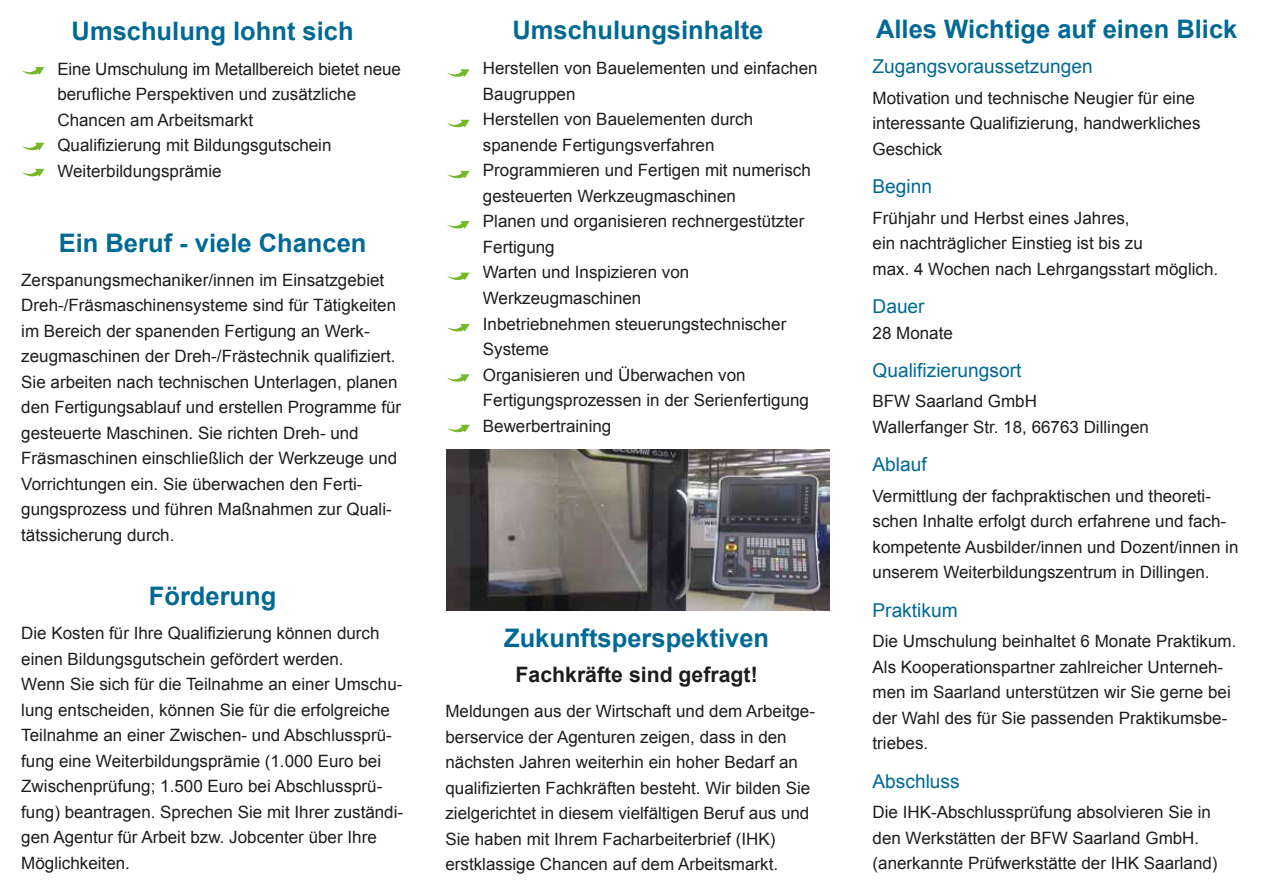
<style>
.page{position:relative;width:1263px;height:893px;background:#fff}
.page>*{position:absolute;margin:0;border:0;box-sizing:border-box;transform-origin:0 0}
.t1{font:700 25.5px "Arial";color:#006994}
.t2{font:700 21.3px "Arial";color:#1d1d1b}
.t3{font:19.2px "Arial";color:#006994}
.t4{font:16.95px/25.5px "Arial";color:#1d1d1b}
</style>
<div class="page">
<svg style="left:21px;top:67px;width:23px;height:8px"></svg>
<svg style="left:447px;top:69px;width:23px;height:8px"></svg>
<svg style="left:447px;top:120px;width:23px;height:8px"></svg>
<svg style="left:447px;top:171px;width:23px;height:8px"></svg>
<svg style="left:447px;top:221px;width:23px;height:8px"></svg>
<svg style="left:447px;top:273px;width:23px;height:8px"></svg>
<svg style="left:447px;top:324px;width:23px;height:8px"></svg>
<svg style="left:447px;top:374px;width:23px;height:8px"></svg>
<svg style="left:447px;top:425px;width:23px;height:8px"></svg>
<svg style="left:22px;top:143px;width:22px;height:8px"></svg>
<svg style="left:22px;top:169px;width:22px;height:8px"></svg>
<img style="left:447px;top:449px;width:382px;height:162px">
<h1 class="t1" style="left:72px;top:14px;width:284px">Umschulung lohnt sich</h1>
<h1 class="t1" style="left:512px;top:13px;width:252px">Umschulungsinhalte</h1>
<h1 class="t1" style="left:876px;top:12px;width:363px">Alles Wichtige auf einen Blick</h1>
<p class="t4" style="left:57px;top:56px;width:345px">Eine Umschulung im Metallbereich bietet neue berufliche Perspektiven und zusätzliche Chancen am Arbeitsmarkt<br>Qualifizierung mit Bildungsgutschein Weiterbildungsprämie</p>
<p class="t3" style="left:872px;top:54px;width:222px">Zugangsvoraussetzungen</p>
<p class="t4" style="left:483px;top:56px;width:336px">Herstellen von Bauelementen und einfachen<br>Baugruppen<br>Herstellen von Bauelementen durch spanende Fertigungsverfahren<br>Programmieren und Fertigen mit numerisch gesteuerten Werkzeugmaschinen<br>Planen und organisieren rechnergestützter<br>Fertigung<br>Warten und Inspizieren von<br>Werkzeugmaschinen<br>Inbetriebnehmen steuerungstechnischer<br>Systeme<br>Organisieren und Überwachen von<br>Fertigungsprozessen in der Serienfertigung<br>Bewerbertraining</p>
<p class="t4" style="left:872px;top:85px;width:329px">Motivation und technische Neugier für eine interessante Qualifizierung, handwerkliches<br>Geschick</p>
<p class="t3" style="left:872px;top:174px;width:61px">Beginn</p>
<p class="t4" style="left:872px;top:205px;width:347px">Frühjahr und Herbst eines Jahres,<br>ein nachträglicher Einstieg ist bis zu<br>max. 4 Wochen nach Lehrgangsstart möglich.</p>
<p class="t3" style="left:872px;top:294px;width:54px">Dauer</p>
<p class="t4" style="left:872px;top:320px;width:82px">28 Monate</p>
<p class="t3" style="left:872px;top:358px;width:150px">Qualifizierungsort</p>
<p class="t4" style="left:872px;top:389px;width:278px">BFW Saarland GmbH<br>Wallerfanger Str. 18, 66763 Dillingen</p>
<p class="t3" style="left:872px;top:452px;width:56px">Ablauf</p>
<p class="t4" style="left:872px;top:483px;width:367px">Vermittlung der fachpraktischen und theoreti&shy;schen Inhalte erfolgt durch erfahrene und fach&shy;kompetente Ausbilder/innen und Dozent/innen in unserem Weiterbildungszentrum in Dillingen.</p>
<p class="t3" style="left:872px;top:597px;width:87px">Praktikum</p>
<p class="t4" style="left:872px;top:629px;width:365px">Die Umschulung beinhaltet 6 Monate Praktikum.<br>Als Kooperationspartner zahlreicher Unterneh&shy;men im Saarland unterstützen wir Sie gerne bei der Wahl des für Sie passenden Praktikumsbe&shy;triebes.</p>
<p class="t3" style="left:872px;top:768px;width:89px">Abschluss</p>
<p class="t4" style="left:872px;top:800px;width:347px">Die IHK-Abschlussprüfung absolvieren Sie in den Werkstätten der BFW Saarland GmbH. (anerkannte Prüfwerkstätte der IHK Saarland)</p>
<h1 class="t1" style="left:59px;top:226px;width:309px">Ein Beruf - viele Chancen</h1>
<p class="t4" style="left:21px;top:267px;width:382px">Zerspanungsmechaniker/innen im Einsatzgebiet Dreh-/Fräsmaschinensysteme sind für Tätigkeiten im Bereich der spanenden Fertigung an Werk&shy;zeugmaschinen der Dreh-/Frästechnik qualifiziert.<br>Sie arbeiten nach technischen Unterlagen, planen den Fertigungsablauf und erstellen Programme für gesteuerte Maschinen. Sie richten Dreh- und Fräsmaschinen einschließlich der Werkzeuge und Vorrichtungen ein. Sie überwachen den Ferti&shy;gungsprozess und führen Maßnahmen zur Quali&shy;tätssicherung durch.</p>
<h1 class="t1" style="left:149px;top:579px;width:129px">Förderung</h1>
<p class="t4" style="left:21px;top:621px;width:383px">Die Kosten für Ihre Qualifizierung können durch einen Bildungsgutschein gefördert werden.<br>Wenn Sie sich für die Teilnahme an einer Umschu&shy;lung entscheiden, können Sie für die erfolgreiche Teilnahme an einer Zwischen- und Abschlussprü&shy;fung eine Weiterbildungsprämie (1.000 Euro bei Zwischenprüfung; 1.500 Euro bei Abschlussprü&shy;fung) beantragen. Sprechen Sie mit Ihrer zuständi&shy;gen Agentur für Arbeit bzw. Jobcenter über Ihre Möglichkeiten.</p>
<h1 class="t1" style="left:504px;top:621px;width:267px">Zukunftsperspektiven</h1>
<p class="t2" style="left:516px;top:660px;width:244px">Fachkräfte sind gefragt!</p>
<p class="t4" style="left:445px;top:699px;width:371px">Meldungen aus der Wirtschaft und dem Arbeitge&shy;berservice der Agenturen zeigen, dass in den nächsten Jahren weiterhin ein hoher Bedarf an qualifizierten Fachkräften besteht. Wir bilden Sie zielgerichtet in diesem vielfältigen Beruf aus und Sie haben mit Ihrem Facharbeiterbrief (IHK) erstklassige Chancen auf dem Arbeitsmarkt.</p>
</div>
